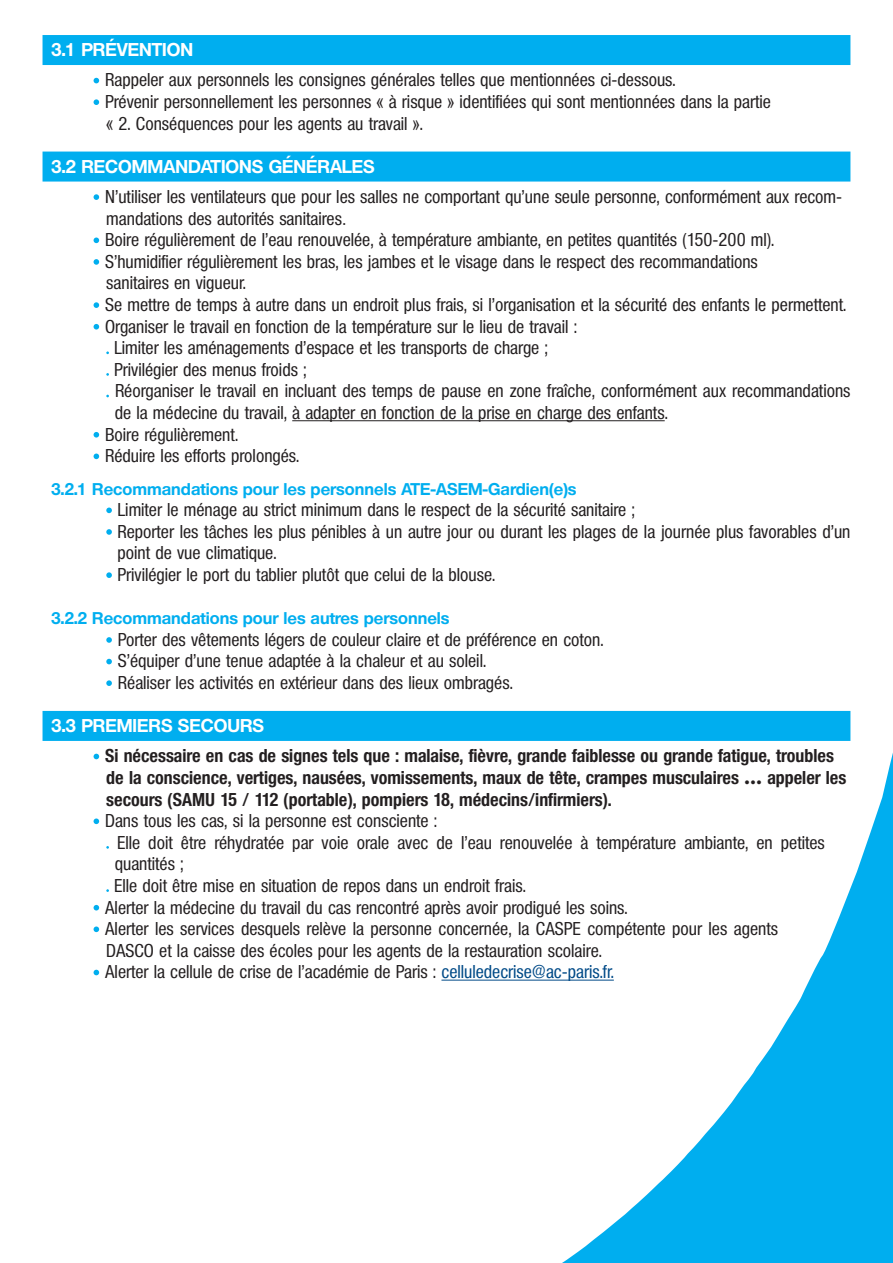
<style>
.page{position:relative;width:893px;height:1263px;background:#fff}
.page>*{position:absolute;margin:0;border:0;box-sizing:border-box;transform-origin:0 0}
.t1{font:500 condensed 18px/21.6px "Olnova";color:#231f20}
.t2{font:700 condensed 18px/21.6px "Olnova";color:#231f20}
.t3{font:700 18px "Olnova";color:#fff}
.t4{font:700 16.5px "Olnova";color:#00aeef}
.s1{font-family:"Times";font-weight:400;font-stretch:normal}
.s2{color:#004a87}
</style>
<div class="page">
<svg style="left:537px;top:35px;width:356px;height:1228px"></svg>
<div style="left:43px;top:35px;width:807px;height:30px;background:#00aeef"></div>
<div style="left:43px;top:152px;width:807px;height:30px;background:#00aeef"></div>
<hr style="left:292px;top:420px;width:373px;height:1px;background:#231f20">
<div style="left:43px;top:711px;width:807px;height:30px;background:#00aeef"></div>
<hr style="left:441px;top:980px;width:173px;height:1px;background:#004a87">
<svg style="left:94px;top:78px;width:5px;height:5px"></svg>
<svg style="left:94px;top:99px;width:5px;height:6px"></svg>
<svg style="left:94px;top:194px;width:5px;height:6px"></svg>
<svg style="left:94px;top:237px;width:5px;height:6px"></svg>
<svg style="left:94px;top:259px;width:5px;height:6px"></svg>
<svg style="left:94px;top:302px;width:5px;height:6px"></svg>
<svg style="left:94px;top:324px;width:5px;height:5px"></svg>
<svg style="left:94px;top:432px;width:5px;height:5px"></svg>
<svg style="left:94px;top:453px;width:5px;height:6px"></svg>
<svg style="left:106px;top:507px;width:6px;height:6px"></svg>
<svg style="left:106px;top:529px;width:6px;height:6px"></svg>
<svg style="left:106px;top:572px;width:6px;height:6px"></svg>
<svg style="left:106px;top:637px;width:6px;height:6px"></svg>
<svg style="left:106px;top:659px;width:6px;height:5px"></svg>
<svg style="left:106px;top:680px;width:6px;height:6px"></svg>
<svg style="left:94px;top:754px;width:5px;height:5px"></svg>
<svg style="left:94px;top:818px;width:5px;height:6px"></svg>
<svg style="left:94px;top:905px;width:5px;height:5px"></svg>
<svg style="left:94px;top:926px;width:5px;height:6px"></svg>
<svg style="left:94px;top:970px;width:5px;height:5px"></svg>
<p class="t3" style="left:51px;top:39px;width:144px">3.1 PRÉVENTION</p>
<p class="t1" style="left:105px;top:69px;width:572px">Rappeler aux personnels les consignes générales telles que mentionnées ci-dessous.</p>
<p class="t1" style="left:105px;top:91px;width:667px">Prévenir personnellement les personnes « à risque » identifiées qui sont mentionnées dans la partie « 2. Conséquences pour les agents au travail ».</p>
<p class="t3" style="left:51px;top:155px;width:325px">3.2 RECOMMANDATIONS GÉNÉRALES</p>
<p class="t1" style="left:105px;top:186px;width:739px">N’utiliser les ventilateurs que pour les salles ne comportant qu’une seule personne, conformément aux recom&shy;mandations des autorités sanitaires<span class="s1">.</span></p>
<p class="t1" style="left:105px;top:229px;width:671px">Boire régulièrement de l’eau renouvelée, à température ambiante, en petites quantités (150-200 ml).</p>
<p class="t1" style="left:105px;top:251px;width:654px">S’humidifier régulièrement les bras, les jambes et le visage dans le respect des recommandations sanitaires en vigueur.</p>
<p class="t1" style="left:105px;top:294px;width:743px">Se mettre de temps à autre dans un endroit plus frais, si l’organisation et la sécurité des enfants le permettent.</p>
<p class="t1" style="left:105px;top:315px;width:473px">Organiser le travail en fonction de la température sur le lieu de travail :</p>
<p class="t1" style="left:114px;top:337px;width:435px">Limiter les aménagements d’espace et les transports de charge ;</p>
<p class="t1" style="left:114px;top:359px;width:194px">Privilégier des menus froids ;</p>
<p class="t1" style="left:115px;top:380px;width:737px">Réorganiser le travail en incluant des temps de pause en zone fraîche, conformément aux recommandations de la médecine du travail, à adapter en fonction de la prise en charge des enfants.</p>
<p class="t1" style="left:105px;top:423px;width:135px">Boire régulièrement.</p>
<p class="t1" style="left:105px;top:445px;width:196px">Réduire les efforts prolongés.</p>
<p class="t4" style="left:51px;top:479px;width:527px">3.2.1 Recommandations pour les personnels ATE-ASEM-Gardien(e)s</p>
<p class="t1" style="left:118px;top:499px;width:519px">Limiter le ménage au strict minimum dans le respect de la sécurité sanitaire ;</p>
<p class="t1" style="left:118px;top:521px;width:734px">Reporter les tâches les plus pénibles à un autre jour ou durant les plages de la journée plus favorables d’un point de vue climatique.</p>
<p class="t1" style="left:118px;top:564px;width:379px">Privilégier le port du tablier plutôt que celui de la blouse.</p>
<p class="t4" style="left:51px;top:608px;width:400px">3.2.2 Recommandations pour les autres personnels</p>
<p class="t1" style="left:118px;top:629px;width:487px">Porter des vêtements légers de couleur claire et de préférence en coton.</p>
<p class="t1" style="left:118px;top:650px;width:370px">S’équiper d’une tenue adaptée à la chaleur et au soleil.</p>
<p class="t1" style="left:118px;top:672px;width:396px">Réaliser les activités en extérieur dans des lieux ombragés.</p>
<p class="t3" style="left:51px;top:715px;width:215px">3.3 PREMIERS SECOURS</p>
<p class="t2" style="left:105px;top:745px;width:743px">Si nécessaire en cas de signes tels que : malaise, fièvre, grande faiblesse ou grande fatigue, troubles de la conscience, vertiges, nausées, vomissements, maux de tête, crampes musculaires … appeler les secours (SAMU 15 / 112 (portable), pompiers 18, médecins/infirmiers).</p>
<p class="t1" style="left:105px;top:810px;width:334px">Dans tous les cas, si la personne est consciente :</p>
<p class="t1" style="left:115px;top:831px;width:712px">Elle doit être réhydratée par voie orale avec de l’eau renouvelée à température ambiante, en petites quantités ;</p>
<p class="t1" style="left:114px;top:875px;width:413px">Elle doit être mise en situation de repos dans un endroit frais.</p>
<p class="t1" style="left:105px;top:896px;width:524px">Alerter la médecine du travail du cas rencontré après avoir prodigué les soins.</p>
<p class="t1" style="left:105px;top:918px;width:674px">Alerter les services desquels relève la personne concernée, la CASPE compétente pour les agents<br>DASCO et la caisse des écoles pour les agents de la restauration scolaire.</p>
<p class="t1" style="left:105px;top:961px;width:510px">Alerter la cellule de crise de l’académie de Paris : <span class="s2">celluledecrise@ac-paris.fr.</span></p>
</div>
